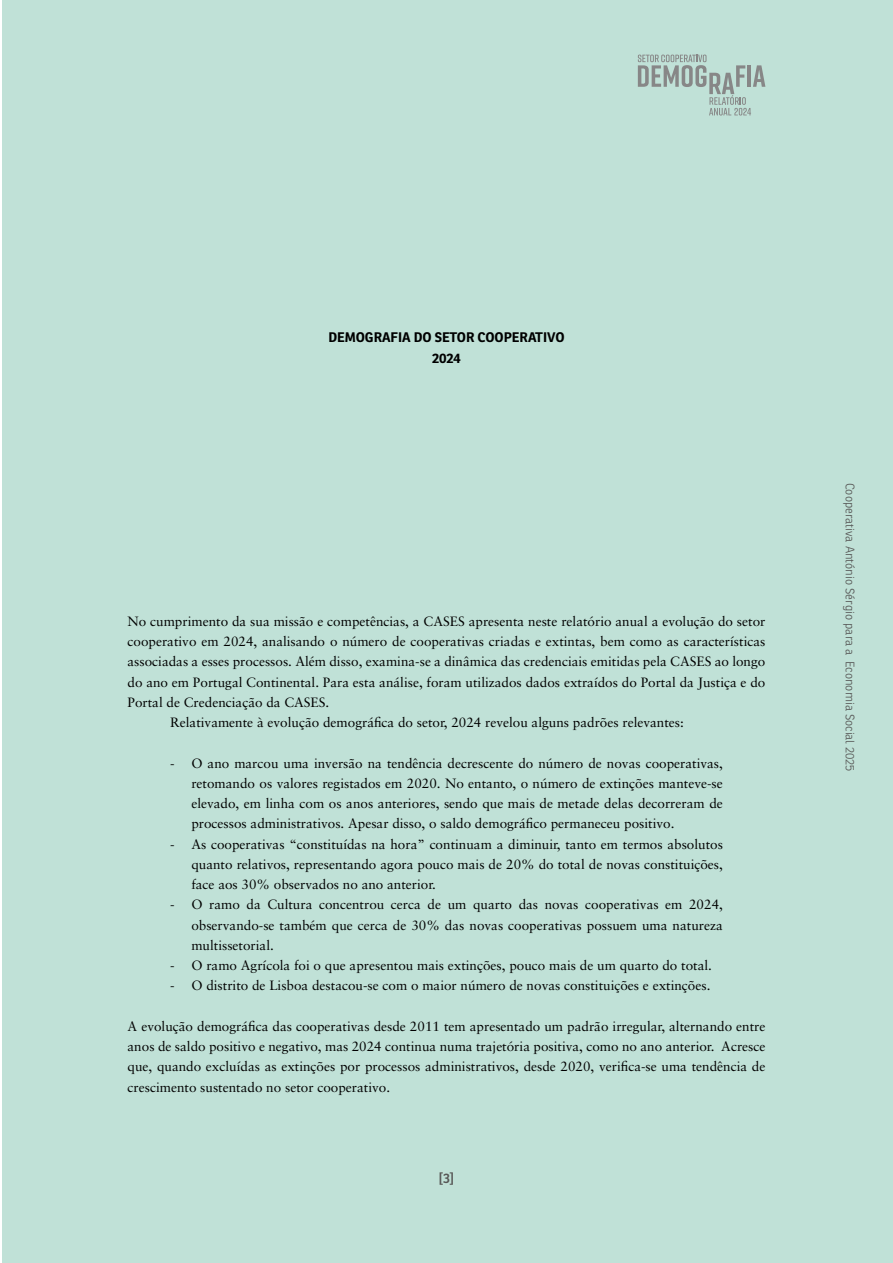
<style>
.page{position:relative;width:893px;height:1263px;background:#fff}
.page>*{position:absolute;margin:0;border:0;box-sizing:border-box;transform-origin:0 0}
.t1{font:13.5px/20.2px "Sabon LT Pro";color:#000;text-align:justify}
.t2{font:700 13.5px/20.2px "Ronnia";color:#000;text-align:center}
.t3{font:600 13.5px "Ronnia";color:#575756}
.t4{font:300 12px "Ronnia";color:#575756}
</style>
<div class="page">
<div style="left:2px;top:0;width:891px;height:1263px;background:#c0e1d7"></div>
<svg style="left:638px;top:55px;width:127px;height:61px"></svg>
<p class="t2" style="left:328px;top:327px;width:238px">DEMOGRAFIA DO SETOR COOPERATIVO<br>2024</p>
<p class="t1" style="left:128px;top:611px;width:639px">No cumprimento da sua missão e competências, a CASES apresenta neste relatório anual a evolução do setor</p>
<p class="t1" style="left:128px;top:631px;width:639px">cooperativo em 2024, analisando o número de cooperativas criadas e extintas, bem como as características</p>
<p class="t1" style="left:128px;top:651px;width:639px">associadas a esses processos. Além disso, examina-se a dinâmica das credenciais emitidas pela CASES ao longo</p>
<p class="t1" style="left:128px;top:671px;width:639px">do ano em Portugal Continental. Para esta análise, foram utilizados dados extraídos do Portal da Justiça e do</p>
<p class="t1" style="left:128px;top:692px;width:203px">Portal de Credenciação da CASES.</p>
<p class="t1" style="left:170px;top:712px;width:515px">Relativamente à evolução demográfica do setor, 2024 revelou alguns padrões relevantes:</p>
<p class="t1" style="left:191px;top:752px;width:533px;text-indent:-21px">- O ano marcou uma inversão na tendência decrescente do número de novas cooperativas, retomando os valores registados em 2020. No entanto, o número de extinções manteve-se elevado, em linha com os anos anteriores, sendo que mais de metade delas decorreram de processos administrativos. Apesar disso, o saldo demográfico permaneceu positivo.</p>
<p class="t1" style="left:191px;top:833px;width:533px;text-indent:-21px">- As cooperativas “constituídas na hora” continuam a diminuir, tanto em termos absolutos quanto relativos, representando agora pouco mais de 20% do total de novas constituições, face aos 30% observados no ano anterior.</p>
<p class="t1" style="left:191px;top:894px;width:533px;text-indent:-21px">- O ramo da Cultura concentrou cerca de um quarto das novas cooperativas em 2024, observando-se também que cerca de 30% das novas cooperativas possuem uma natureza multissetorial.</p>
<p class="t1" style="left:170px;top:955px;width:543px">- O ramo Agrícola foi o que apresentou mais extinções, pouco mais de um quarto do total.</p>
<p class="t1" style="left:170px;top:975px;width:542px">- O distrito de Lisboa destacou-se com o maior número de novas constituições e extinções.</p>
<p class="t1" style="left:128px;top:1016px;width:639px">A evolução demográfica das cooperativas desde 2011 tem apresentado um padrão irregular, alternando entre anos de saldo positivo e negativo, mas 2024 continua numa trajetória positiva, como no ano anterior. Acresce que, quando excluídas as extinções por processos administrativos, desde 2020, verifica-se uma tendência de crescimento sustentado no setor cooperativo.</p>
<p class="t3" style="left:439px;top:1170px;width:17px">[3]</p>
<p class="t4" style="left:857px;top:483px;width:290px;rotate:90deg">Cooperativa António Sérgio para a Economia Social 2025</p>
</div>
